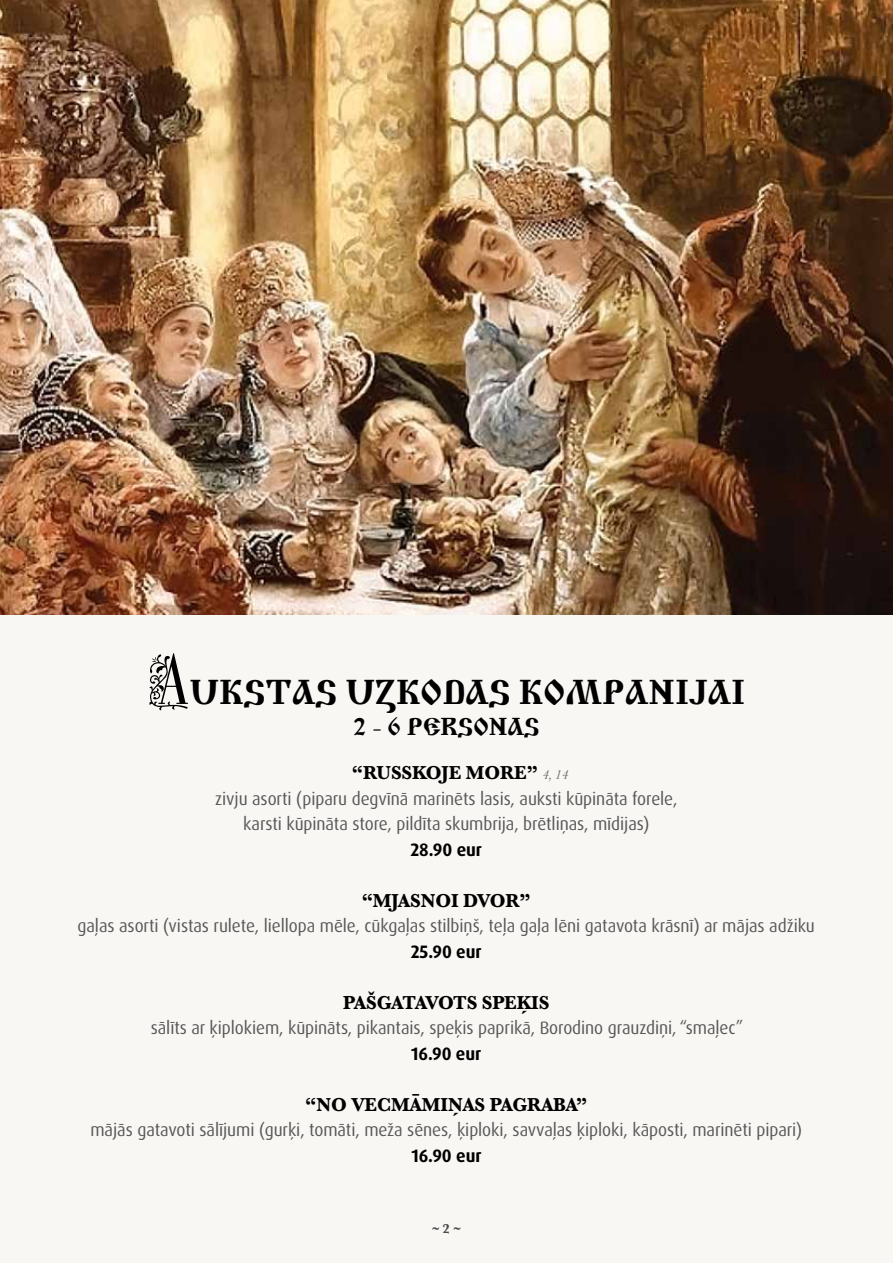
<style>
.page{position:relative;width:893px;height:1263px;background:#f9f7f4}
.page>*{position:absolute;margin:0;border:0;box-sizing:border-box;transform-origin:0 0}
.t1{font:36px "Cyrillic Old";color:#000}
.t2{font:25.5px "Cyrillic Old";color:#000}
.t3{font:700 19.5px "Baskerville";letter-spacing:-.005em;color:#000}
.t4{font:18px/25.5px "Dax Pro";letter-spacing:-.005em;color:#58585a;text-align:center;scale:.95 1}
.t5{font:700 18px "Dax Pro";letter-spacing:-.005em;color:#000;scale:.95 1}
.t6{font:700 13.5px "Baskerville";color:#4b4b4d;scale:.9 1}
.s1{font-family:"Remeslo STD";font-size:75px}
.s2{font-weight:400;font-style:italic;font-size:13.5px;color:#646567}
</style>
<div class="page">
<img style="left:0;top:0;width:893px;height:614px">
<h1 class="t1" style="left:148px;top:672px;width:599px"><span class="s1">A</span>UKSTAS UZKODAS KOMPANIJAI</h1>
<h2 class="t2" style="left:353px;top:712px;width:188px">2 - 6 PERSONAS</h2>
<p class="t3" style="left:352px;top:759px;width:218px">“RUSSKOJE MORE” <span class="s2">4, 14</span></p>
<p class="t4" style="left:215px;top:786px;width:488px">zivju asorti (piparu degvīnā marinēts lasis, auksti kūpināta forele, karsti kūpināta store, pildīta skumbrija, brētliņas, mīdijas)</p>
<p class="t5" style="left:410px;top:838px;width:77px">28.90 eur</p>
<p class="t3" style="left:362px;top:887px;width:170px">“MJASNOI DVOR”</p>
<p class="t4" style="left:78px;top:913px;width:778px">gaļas asorti (vistas rulete, liellopa mēle, cūkgaļas stilbiņš, teļa gaļa lēni gatavota krāsnī) ar mājas adžiku</p>
<p class="t5" style="left:411px;top:940px;width:76px">25.90 eur</p>
<p class="t3" style="left:343px;top:989px;width:208px">PAŠGATAVOTS SPEĶIS</p>
<p class="t4" style="left:151px;top:1015px;width:625px">sālīts ar ķiplokiem, kūpināts, pikantais, speķis paprikā, Borodino grauzdiņi, “smaļec”</p>
<p class="t5" style="left:411px;top:1042px;width:75px">16.90 eur</p>
<p class="t3" style="left:305px;top:1091px;width:284px">“NO VECMĀMIŅAS PAGRABA”</p>
<p class="t4" style="left:90px;top:1117px;width:751px">mājās gatavoti sālījumi (gurķi, tomāti, meža sēnes, ķiploki, savvaļas ķiploki, kāposti, marinēti pipari)</p>
<p class="t5" style="left:411px;top:1144px;width:75px">16.90 eur</p>
<p class="t6" style="left:432px;top:1219px;width:34px">~ 2 ~</p>
</div>
